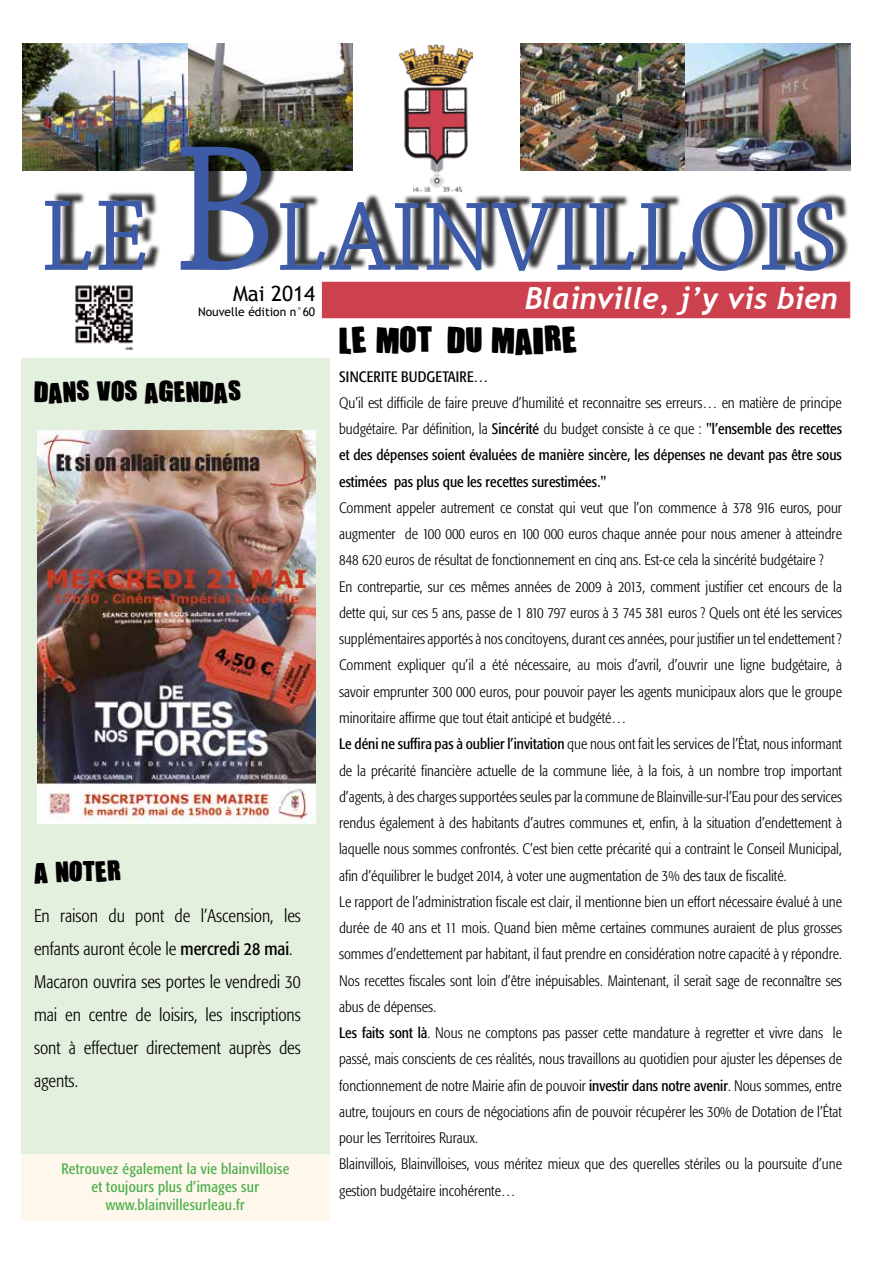
<style>
.page{position:relative;width:893px;height:1263px;background:#fff}
.page>*{position:absolute;margin:0;border:0;box-sizing:border-box;transform-origin:0 0}
.t1{font:102.6px "Chaparral Pro";color:#3d5ba7;scale:.95 1}
.t2{font:42px "IMPACTED";color:#000}
.t3{font:33px "IMPACTED";color:#000}
.t4{font:italic 700 30px "Trebuchet";color:#fff}
.t5{font:21px "Trebuchet MS";color:#000}
.t6{font:300 18px/33px "Formata Condensed BQ";color:#000}
.t7{font:300 15px/26.2px "Formata Condensed BQ";color:#000}
.t8{font:15px/26.2px "Formata Condensed BQ";color:#000;text-align:justify}
.t9{font:15px/18px "Formata Condensed BQ";letter-spacing:.02em;color:#4eaf4b;text-align:center}
.t10{font:12px "Trebuchet MS";color:#000}
.s1{font-size:106.2px}
.s2{font-size:189px}
.s3{font-weight:400}
.s4{font-weight:300}
</style>
<div class="page">
<div style="left:322px;top:282px;width:528px;height:36px;background:#cd414e"></div>
<img style="left:685px;top:44px;width:165px;height:127px">
<img style="left:521px;top:44px;width:164px;height:93px">
<img style="left:22px;top:44px;width:166px;height:127px">
<img style="left:188px;top:44px;width:165px;height:93px">
<img style="left:399px;top:44px;width:73px;height:93px">
<div style="left:21px;top:358px;width:308px;height:862px;background:#e4f0de"></div>
<div style="left:52px;top:137px;width:797px;height:133px;background:#000;opacity:.8"></div>
<div style="left:21px;top:1154px;width:308px;height:66px;background:#fdf7ec"></div>
<img style="left:75px;top:285px;width:58px;height:65px">
<img style="left:37px;top:431px;width:278px;height:392px">
<h1 class="t1" style="left:40px;top:180px;width:842px"><span class="s1">LE</span> <span class="s2">B</span>LAINVILLOIS</h1>
<h3 class="t5" style="left:233px;top:281px;width:84px">Mai 2014</h3>
<h3 class="t4" style="left:525px;top:280px;width:314px">Blainville, j’y vis bien</h3>
<p class="t10" style="left:198px;top:304px;width:119px">Nouvelle édition n°60</p>
<h3 class="t3" style="left:34px;top:376px;width:209px">DANS VOS AGENDAS</h3>
<h3 class="t3" style="left:34px;top:856px;width:88px">A NOTER</h3>
<p class="t6" style="left:34px;top:899px;width:268px">En raison du pont de l’Ascension, les enfants auront école le <span class="s3">mercredi 28 mai</span>.<br>Macaron ouvrira ses portes le vendredi 30 mai en centre de loisirs, les inscriptions sont à effectuer directement auprès des agents.</p>
<p class="t9" style="left:61px;top:1160px;width:229px">Retrouvez également la vie blainvilloise et toujours plus d’images sur www.blainvillesurleau.fr</p>
<h2 class="t2" style="left:339px;top:321px;width:239px">LE MOT DU MAIRE</h2>
<p class="t8" style="left:339px;top:363px;width:151px">SINCERITE BUDGETAIRE…</p>
<p class="t8" style="left:339px;top:390px;width:504px"><span class="s4">Qu’il est difficile de faire preuve d’humilité et reconnaitre ses erreurs… en matière de principe budgétaire. Par définition, la</span> Sincérité <span class="s4">du budget consiste à ce que :</span> "l’ensemble des recettes et des dépenses soient évaluées de manière sincère, les dépenses ne devant pas être sous estimées pas plus que les recettes surestimées."</p>
<p class="t7" style="left:339px;top:495px;width:504px">Comment appeler autrement ce constat qui veut que l’on commence à 378 916 euros, pour augmenter de 100 000 euros en 100 000 euros chaque année pour nous amener à atteindre 848 620 euros de résultat de fonctionnement en cinq ans. Est-ce cela la sincérité budgétaire ?<br>En contrepartie, sur ces mêmes années de 2009 à 2013, comment justifier cet encours de la dette qui, sur ces 5 ans, passe de 1 810 797 euros à 3 745 381 euros ? Quels ont été les services supplémentaires apportés à nos concitoyens, durant ces années, pour justifier un tel endettement ?<br>Comment expliquer qu’il a été nécessaire, au mois d’avril, d’ouvrir une ligne budgétaire, à savoir emprunter 300 000 euros, pour pouvoir payer les agents municipaux alors que le groupe minoritaire affirme que tout était anticipé et budgété…<br><span class="s3">Le déni ne suffira pas à oublier l’invitation</span> que nous ont fait les services de l’État, nous informant de la précarité financière actuelle de la commune liée, à la fois, à un nombre trop important d’agents, à des charges supportées seules par la commune de Blainville-sur-l’Eau pour des services rendus également à des habitants d’autres communes et, enfin, à la situation d’endettement à laquelle nous sommes confrontés. C’est bien cette précarité qui a contraint le Conseil Municipal, afin d’équilibrer le budget 2014, à voter une augmentation de 3% des taux de fiscalité.<br>Le rapport de l’administration fiscale est clair, il mentionne bien un effort nécessaire évalué à une durée de 40 ans et 11 mois. Quand bien même certaines communes auraient de plus grosses sommes d’endettement par habitant, il faut prendre en considération notre capacité à y répondre.<br>Nos recettes fiscales sont loin d’être inépuisables. Maintenant, il serait sage de reconnaître ses abus de dépenses.<br><span class="s3">Les faits sont là</span>. Nous ne comptons pas passer cette mandature à regretter et vivre dans le passé, mais conscients de ces réalités, nous travaillons au quotidien pour ajuster les dépenses de fonctionnement de notre Mairie afin de pouvoir <span class="s3">investir dans notre avenir</span>. Nous sommes, entre autre, toujours en cours de négociations afin de pouvoir récupérer les 30% de Dotation de l’État pour les Territoires Ruraux.<br>Blainvillois, Blainvilloises, vous méritez mieux que des querelles stériles ou la poursuite d’une gestion budgétaire incohérente…</p>
</div>
